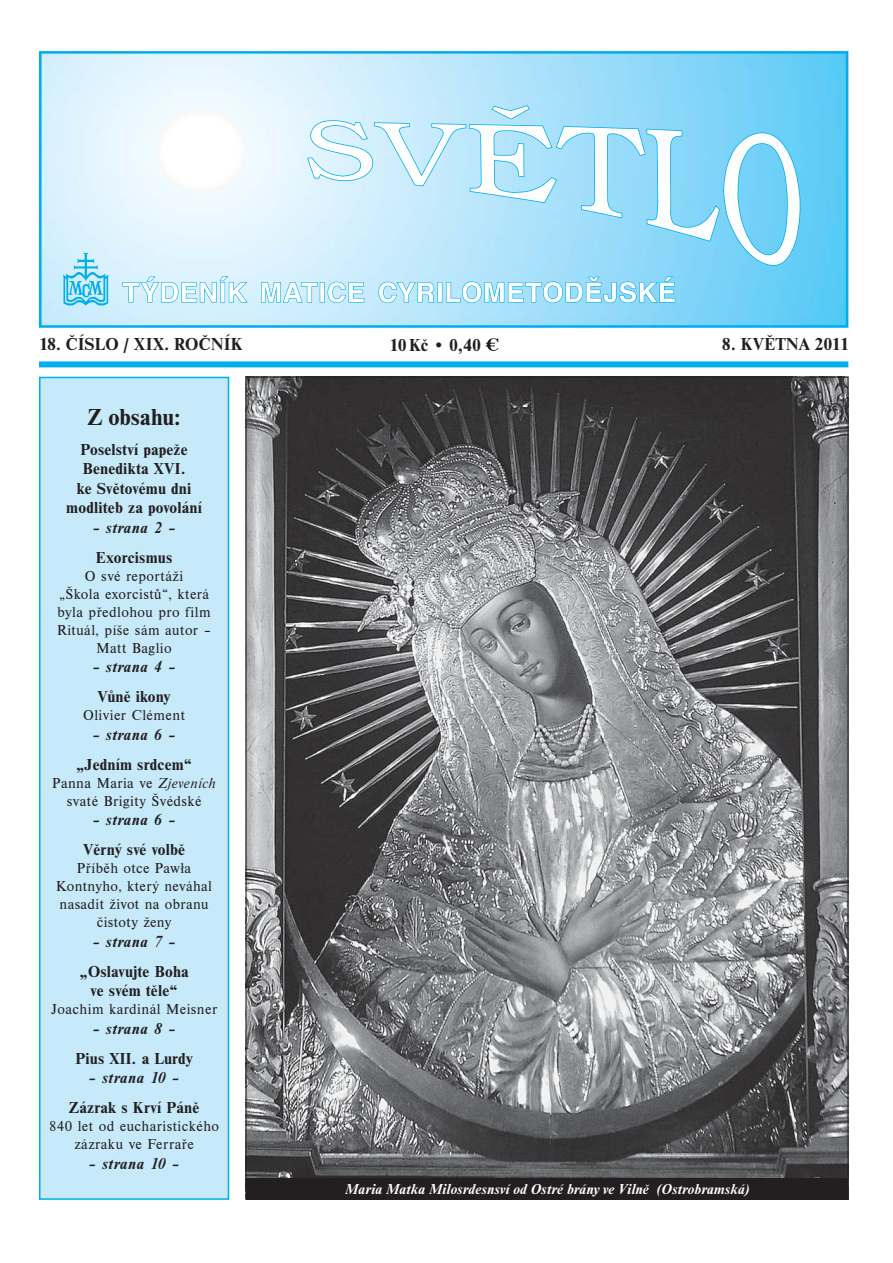
<style>
.page{position:relative;width:893px;height:1263px;background:#fff}
.page>*{position:absolute;margin:0;border:0;box-sizing:border-box;transform-origin:0 0}
.t1{font:700 24px "Nimbus Rom DEE";letter-spacing:-.005em;color:#231f20}
.t2{font:700 18px "Nimbus Rom DEE";letter-spacing:.015em;color:#231f20}
.t3{font:700 16.5px/19.5px "Nimbus Rom DEE";letter-spacing:.01em;color:#231f20;text-align:center}
.t4{font:italic 700 16.5px "Nimbus Rom DEE";letter-spacing:.025em;color:#231f20}
.t5{font:15px/18px "Nimbus Rom DEE";letter-spacing:.025em;color:#231f20;text-align:center}
.t6{font:italic 700 15px "Nimbus Rom DEE";letter-spacing:.01em;color:#fff}
.s1{font-style:italic}
</style>
<div class="page">
<img style="left:248px;top:379px;width:598px;height:799px">
<div style="left:40px;top:377px;width:188px;height:822px;background:#c7eafb"></div>
<div style="left:39px;top:377px;width:190px;height:823px;border:2px solid #00aeef"></div>
<div style="left:39px;top:361px;width:809px;height:6px;background:#00aeef"></div>
<div style="left:246px;top:1178px;width:602px;height:22px;background:#231f20"></div>
<img style="left:43px;top:55px;width:801px;height:269px">
<div style="left:39px;top:51px;width:809px;height:277px;border:3px solid #00aeef"></div>
<svg style="left:63px;top:253px;width:46px;height:53px;background:#8bd8f7"></svg>
<svg style="left:122px;top:104px;width:679px;height:327px"></svg>
<p class="t2" style="left:39px;top:337px;width:205px">18. ČÍSLO / XIX. ROČNÍK</p>
<p class="t2" style="left:389px;top:338px;width:93px">10 Kč • 0,40</p>
<p class="t2" style="left:721px;top:337px;width:129px">8. KVĚTNA 2011</p>
<h1 class="t1" style="left:87px;top:407px;width:95px">Z obsahu:</h1>
<p class="t3" style="left:66px;top:441px;width:137px">Poselství papeže<br>Benedikta XVI.<br>ke Světovému dni modliteb za povolání</p>
<p class="t4" style="left:92px;top:521px;width:85px">– strana 2 –</p>
<p class="t3" style="left:96px;top:549px;width:78px">Exorcismus</p>
<p class="t5" style="left:57px;top:568px;width:156px">O své reportáži<br>„Škola exorcistů“, která byla předlohou pro film<br>Rituál, píše sám autor –<br>Matt Baglio</p>
<p class="t4" style="left:92px;top:660px;width:85px">– strana 4 –</p>
<p class="t3" style="left:98px;top:688px;width:75px">Vůně ikony</p>
<p class="t5" style="left:83px;top:707px;width:103px">Olivier Clément</p>
<p class="t4" style="left:92px;top:728px;width:85px">– strana 6 –</p>
<p class="t3" style="left:76px;top:756px;width:118px">„Jedním srdcem“</p>
<p class="t5" style="left:52px;top:775px;width:165px">Panna Maria ve <span class="s1">Zjeveních </span>svaté Brigity Švédské</p>
<p class="t4" style="left:92px;top:813px;width:85px">– strana 6 –</p>
<p class="t3" style="left:83px;top:841px;width:103px">Věrný své volbě</p>
<p class="t5" style="left:56px;top:860px;width:157px">Příběh otce Pawła<br>Kontnyho, který neváhal nasadit život na obranu čistoty ženy</p>
<p class="t4" style="left:92px;top:935px;width:85px">– strana 7 –</p>
<p class="t3" style="left:79px;top:963px;width:111px">„Oslavujte Boha ve svém těle“</p>
<p class="t5" style="left:51px;top:1001px;width:168px">Joachim kardinál Meisner</p>
<p class="t4" style="left:92px;top:1022px;width:85px">– strana 8 –</p>
<p class="t3" style="left:75px;top:1050px;width:119px">Pius XII. a Lurdy</p>
<p class="t4" style="left:89px;top:1071px;width:92px">– strana 10 –</p>
<p class="t3" style="left:69px;top:1099px;width:132px">Zázrak s Krví Páně</p>
<p class="t5" style="left:49px;top:1118px;width:171px">840 let od eucharistického zázraku ve Ferraře</p>
<p class="t4" style="left:89px;top:1157px;width:93px">– strana 10 –</p>
<p class="t6" style="left:345px;top:1183px;width:406px">Maria Matka Milosrdesnsví od Ostré brány ve Vilně (Ostrobramská)</p>
</div>
